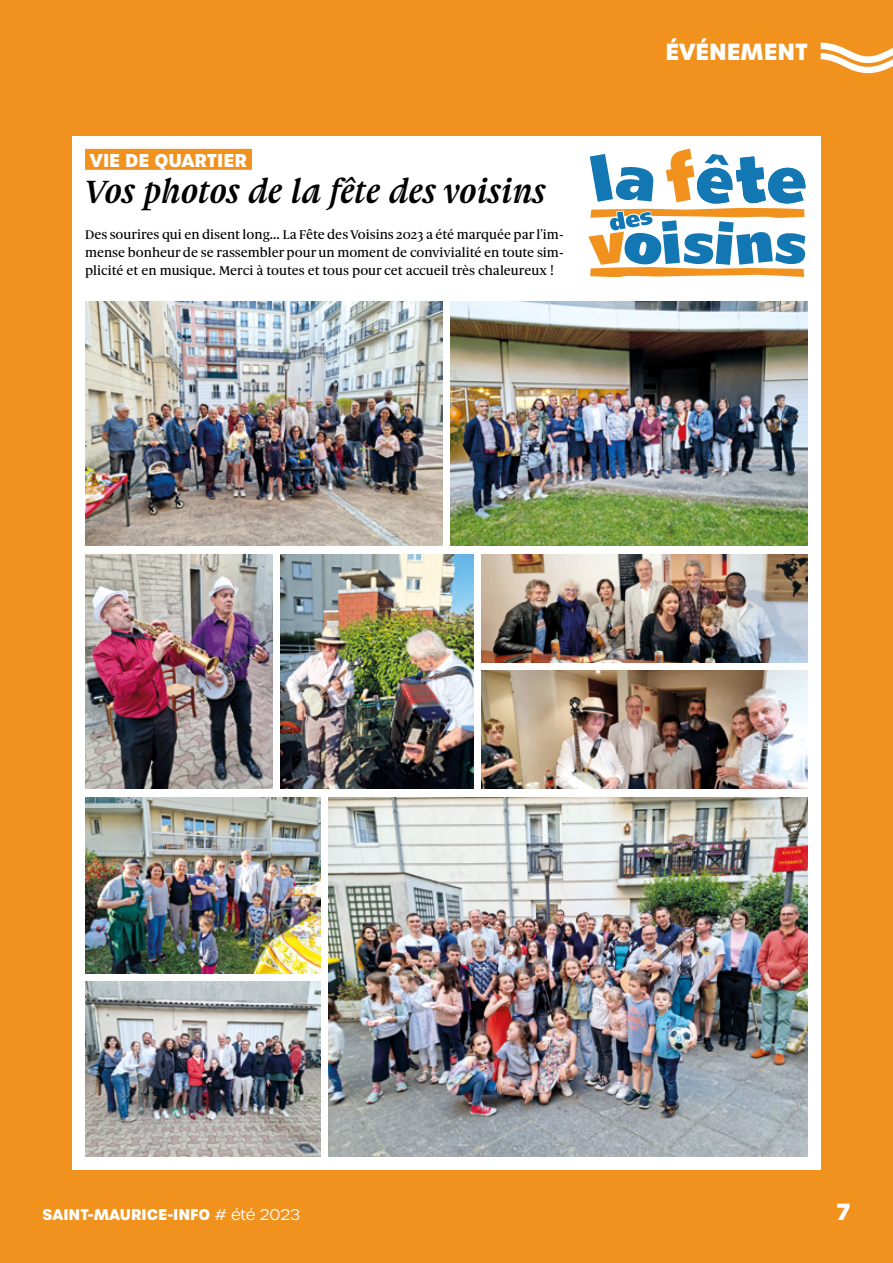
<style>
.page{position:relative;width:893px;height:1263px;background:#f0921d}
.page>*{position:absolute;margin:0;border:0;box-sizing:border-box;transform-origin:0 0}
.t1{font:italic 700 34.5px "Gauthier FY";color:#000}
.t2{font:700 22.5px "Urbane";color:#fff}
.t3{font:700 18px "Urbane";color:#fff}
.t4{font:700 15px "Urbane";color:#fff}
.t5{font:500 13.5px/18px "Gauthier FY";color:#000;text-align:justify}
.s1{font-weight:300}
</style>
<div class="page">
<div style="left:72px;top:136px;width:749px;height:1034px;background:#fff"></div>
<svg style="left:821px;top:43px;width:72px;height:30px"></svg>
<div style="left:85px;top:149px;width:167px;height:21px;background:#f0921d"></div>
<svg style="left:588px;top:149px;width:218px;height:128px"></svg>
<img style="left:85px;top:302px;width:357px;height:244px">
<img style="left:329px;top:797px;width:479px;height:359px">
<img style="left:451px;top:302px;width:357px;height:244px">
<img style="left:85px;top:554px;width:187px;height:234px">
<img style="left:85px;top:982px;width:235px;height:174px">
<img style="left:85px;top:797px;width:235px;height:176px">
<img style="left:482px;top:671px;width:326px;height:117px">
<img style="left:281px;top:554px;width:192px;height:234px">
<img style="left:482px;top:554px;width:326px;height:108px">
<h3 class="t3" style="left:90px;top:148px;width:159px">VIE DE QUARTIER</h3>
<h1 class="t1" style="left:85px;top:170px;width:463px">Vos photos de la fête des voisins</h1>
<p class="t5" style="left:85px;top:225px;width:481px">Des sourires qui en disent long… La Fête des Voisins 2023 a été marquée par l’im&shy;mense bonheur de se rassembler pour un moment de convivialité en toute sim&shy;plicité et en musique. Merci à toutes et tous pour cet accueil très chaleureux !</p>
<h2 class="t2" style="left:665px;top:36px;width:144px">ÉVÉNEMENT</h2>
<p class="t4" style="left:43px;top:1204px;width:259px">SAINT-MAURICE-INFO <span class="s1"># été 2023</span></p>
<h2 class="t2" style="left:837px;top:1197px;width:15px">7</h2>
</div>
